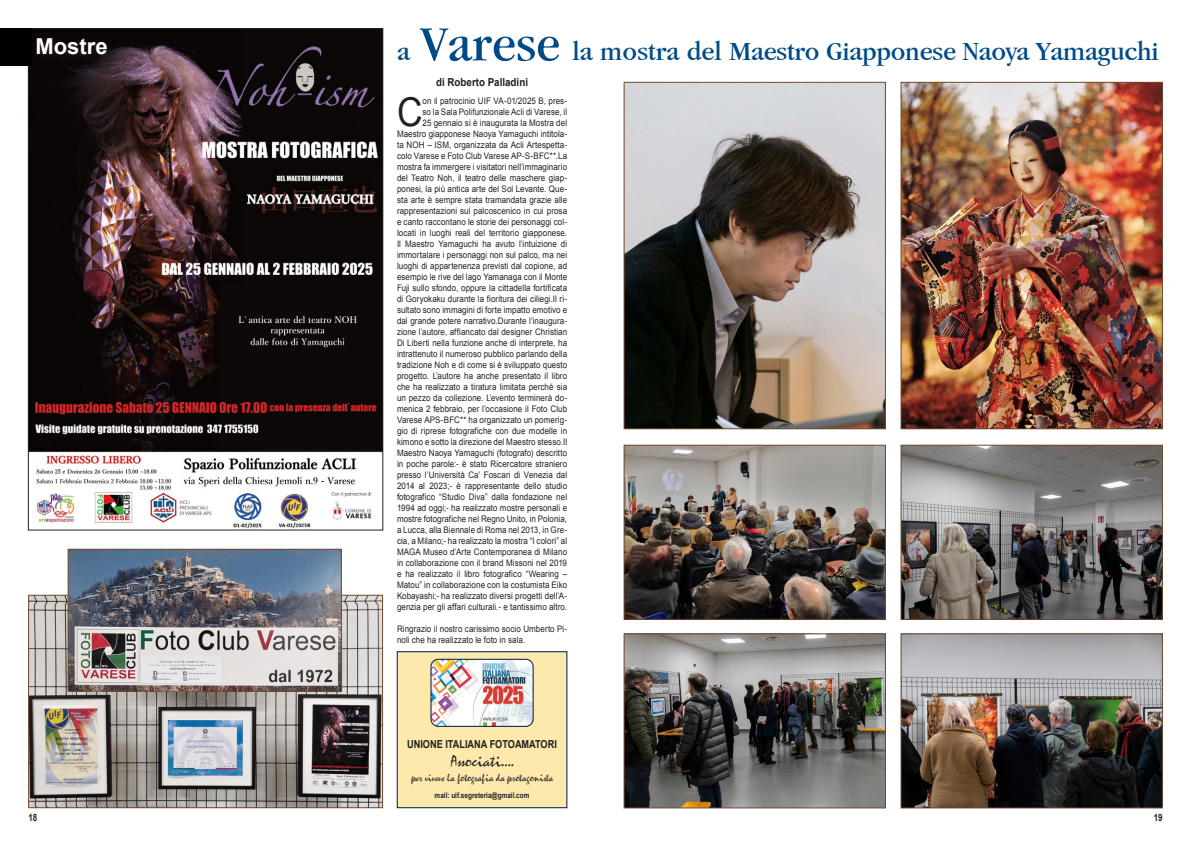
<style>
.page{position:relative;width:1191px;height:842px;background:#fff}
.page>*{position:absolute;margin:0;border:0;box-sizing:border-box;transform-origin:0 0}
.gazzettino_ok{font:39.7px "Arial";color:#231f20;scale:.89 1}
.gazzettino_ok-2{font:condensed 27.2px "Garamond Book Condensed S Si";letter-spacing:-.01em;color:#004b87;scale:1.22 1}
.Normale{font:700 22px "Arial";color:#fff}
.gazzettino_ok-3{font:14.4px "Borealis";color:#231f20;scale:.93 1}
.gazzettino_ok-4{font:700 11px "Arial";color:#231f20;scale:.83 1}
.Normale-2{font:700 11px "Arial";color:#231f20;scale:.89 1}
.t1{font:700 10px "Arial";color:#231f20;scale:.8 1}
.gazzettino_ok-5{font:9.9px "Borealis";color:#231f20;scale:.83 1}
.gazzettino_ok-6{font:9px/11px "Arial";letter-spacing:.005em;color:#231f20;text-align:right;scale:.89 1}
.gazzettino_ok-7{font:700 7.7px "Arial";color:#231f20;scale:.83 1}
.s1{font-size:50.2px}
</style>
<div class="page">
<img style="left:30px;top:30px;width:351px;height:498px">
<div style="left:0;top:28px;width:31px;height:38px;background:#000"></div>
<div style="left:34px;top:35px;width:81px;height:28px;background:#231f20;opacity:.75"></div>
<img style="left:30px;top:597px;width:351px;height:209px">
<div style="left:28px;top:595px;width:355px;height:213px;border:1px solid #71482d"></div>
<img style="left:70px;top:551px;width:270px;height:138px">
<div style="left:68px;top:549px;width:274px;height:142px;border:1px solid #71482d"></div>
<div style="left:397px;top:651px;width:170px;height:157px;background:#fee9ad;border:1px solid #00134d"></div>
<img style="left:431px;top:659px;width:102px;height:67px">
<div style="left:431px;top:659px;width:102px;height:67px;border:1px solid #00134d;border-radius:7px"></div>
<img style="left:626px;top:84px;width:257px;height:343px">
<div style="left:624px;top:82px;width:261px;height:347px;border:1px solid #71482d"></div>
<img style="left:902px;top:84px;width:258px;height:343px">
<div style="left:900px;top:82px;width:262px;height:347px;border:1px solid #71482d"></div>
<img style="left:902px;top:636px;width:258px;height:170px">
<div style="left:900px;top:634px;width:262px;height:174px;border:1px solid #71482d"></div>
<img style="left:902px;top:447px;width:258px;height:170px">
<div style="left:900px;top:445px;width:262px;height:174px;border:1px solid #71482d"></div>
<img style="left:626px;top:636px;width:257px;height:170px">
<div style="left:624px;top:634px;width:261px;height:174px;border:1px solid #71482d"></div>
<img style="left:626px;top:447px;width:257px;height:170px">
<div style="left:624px;top:445px;width:261px;height:174px;border:1px solid #71482d"></div>
<p class="Normale" style="left:35px;top:32px;width:74px">Mostre</p>
<p class="gazzettino_ok-2" style="left:397px;top:36px;width:626px">a <span class="s1">Varese</span> la mostra del Maestro Giapponese Naoya Yamaguchi</p>
<p class="Normale-2" style="left:436px;top:74px;width:105px">di Roberto Palladini</p>
<p class="gazzettino_ok" style="left:397px;top:86px;width:30px">C</p>
<p class="gazzettino_ok-6" style="left:397px;top:96px;width:193px">on il patrocinio UIF VA-01/2025 B, pres-<br>so la Sala Polifunzionale Acli di Varese, il<br>25 gennaio si è inaugurata la Mostra del Maestro giapponese Naoya Yamaguchi intitola&shy;ta NOH – ISM, organizzata da Acli Artespetta&shy;colo Varese e Foto Club Varese AP-S-BFC**.La mostra fa immergere i visitatori nell’immaginario del Teatro Noh, il teatro delle maschere giap&shy;ponesi, la più antica arte del Sol Levante. Que&shy;sta arte è sempre stata tramandata grazie alle rappresentazioni sul palcoscenico in cui prosa e canto raccontano le storie dei personaggi col&shy;locati in luoghi reali del territorio giapponese.<br>Il Maestro Yamaguchi ha avuto l’intuizione di immortalare i personaggi non sul palco, ma nei luoghi di appartenenza previsti dal copione, ad esempio le rive del lago Yamanaga con il Monte Fuji sullo sfondo, oppure la cittadella fortificata di Goryokaku durante la fioritura dei ciliegi.Il ri&shy;sultato sono immagini di forte impatto emotivo e dal grande potere narrativo.Durante l’inaugura&shy;zione l’autore, affiancato dal designer Christian Di Liberti nella funzione anche di interprete, ha intrattenuto il numeroso pubblico parlando della tradizione Noh e di come si è sviluppato questo progetto. L’autore ha anche presentato il libro che ha realizzato a tiratura limitata perché sia un pezzo da collezione. L’evento terminerà do&shy;menica 2 febbraio, per l’occasione il Foto Club Varese APS-BFC** ha organizzato un pomerig&shy;gio di riprese fotografiche con due modelle in kimono e sotto la direzione del Maestro stesso.Il Maestro Naoya Yamaguchi (fotografo) descritto in poche parole:- è stato Ricercatore straniero presso l’Università Ca’ Foscari di Venezia dal 2014 al 2023;- è rappresentante dello studio fotografico “Studio Diva” dalla fondazione nel 1994 ad oggi;- ha realizzato mostre personali e mostre fotografiche nel Regno Unito, in Polonia, a Lucca, alla Biennale di Roma nel 2013, in Gre&shy;cia, a Milano;- ha realizzato la mostra “I colori” al MAGA Museo d’Arte Contemporanea di Milano in collaborazione con il brand Missoni nel 2019 e ha realizzato il libro fotografico “Wearing – Matou” in collaborazione con la costumista Eiko Kobayashi;- ha realizzato diversi progetti dell’A&shy;genzia per gli affari culturali.- e tantissimo altro.</p>
<p class="gazzettino_ok-6" style="left:397px;top:624px;width:193px;text-align:left">Ringrazio il nostro carissimo socio Umberto Pi&shy;noli che ha realizzato le foto in sala.</p>
<p class="gazzettino_ok-4" style="left:407px;top:737px;width:182px">UNIONE ITALIANA FOTOAMATORI</p>
<p class="gazzettino_ok-3" style="left:450px;top:752px;width:70px">Associati....</p>
<p class="gazzettino_ok-5" style="left:411px;top:771px;width:173px">per viveve la fotografia da protagonista</p>
<p class="gazzettino_ok-7" style="left:434px;top:791px;width:116px">mail: uif.segreteria@gmail.com</p>
<p class="t1" style="left:28px;top:811px;width:13px">18</p>
<p class="t1" style="left:1153px;top:811px;width:13px">19</p>
</div>
